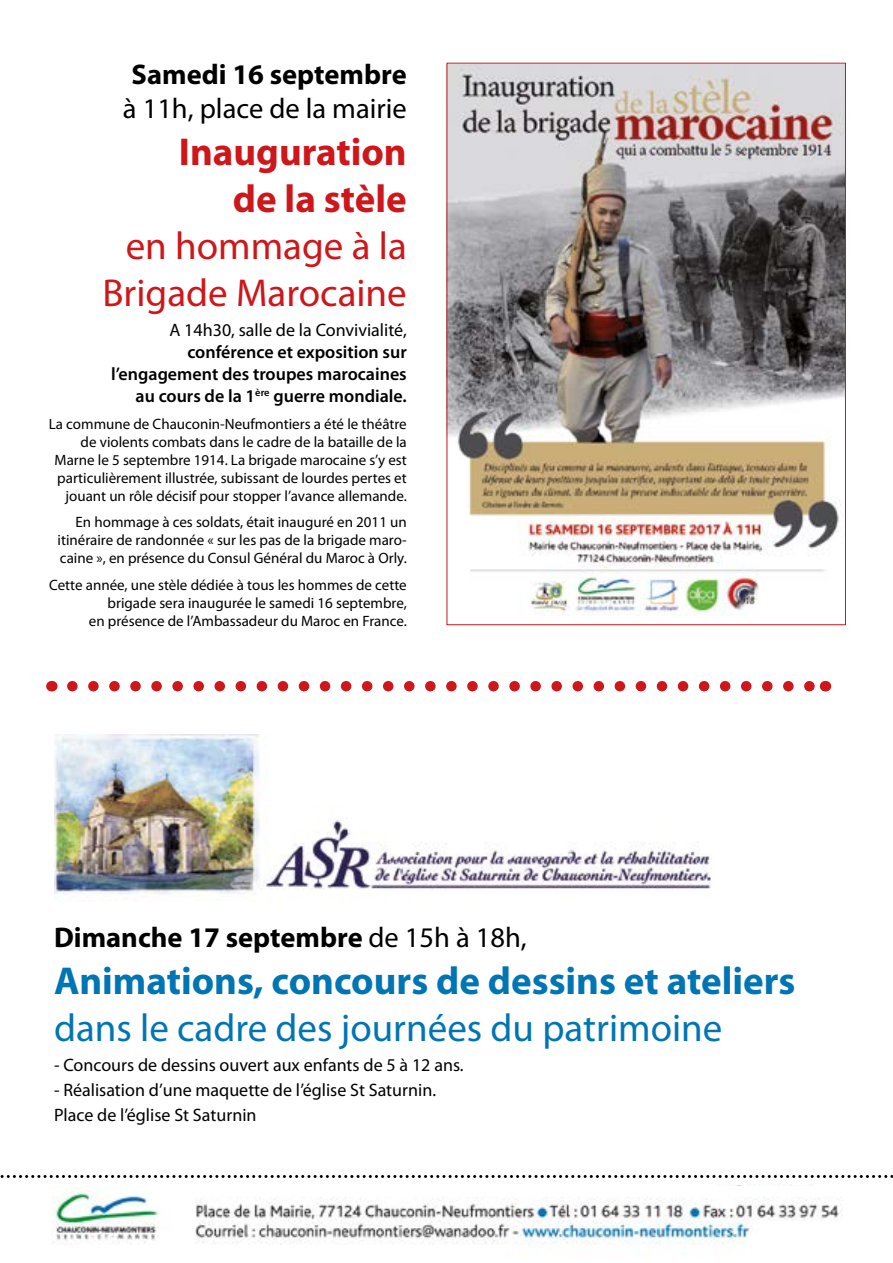
<style>
.page{position:relative;width:893px;height:1263px;background:#fff}
.page>*{position:absolute;margin:0;border:0;box-sizing:border-box;transform-origin:0 0}
.t1{font:700 39px "Myriad Pro";color:#0075b3}
.t2{font:39px "Myriad Pro";color:#0075b3}
.t3{font:39px/46.8px "Myriad Pro";color:#cd171a;text-align:center}
.t4{font:700 39px/46.8px "Myriad Pro";color:#cd171a;text-align:right}
.t5{font:700 28.5px "Myriad Pro";color:#000}
.t6{font:28.5px "Myriad Pro";color:#000}
.t7{font:18px/25px "Myriad Pro";color:#000}
.t8{font:600 18px/22px "Myriad Pro";color:#000;text-align:right}
.t9{font:15px/18px "Myriad Pro";color:#000;text-align:right}
.s1{font-weight:400}
</style>
<div class="page">
<img style="left:718px;top:1184px;width:87px;height:2px">
<svg style="left:0;top:1175px;width:893px;height:3px"></svg>
<img style="left:54px;top:735px;width:658px;height:163px">
<img style="left:53px;top:1191px;width:788px;height:54px">
<img style="left:449px;top:65px;width:395px;height:551px">
<svg style="left:72px;top:681px;width:742px;height:10px"></svg>
<h2 class="t5" style="left:132px;top:56px;width:277px">Samedi 16 septembre</h2>
<h2 class="t6" style="left:123px;top:91px;width:285px">à 11h, place de la mairie</h2>
<h1 class="t4" style="left:179px;top:127px;width:229px">Inauguration de la stèle</h1>
<h1 class="t3" style="left:102px;top:222px;width:306px">en hommage à la<br>Brigade Marocaine</h1>
<p class="t7" style="left:169px;top:317px;width:239px">A 14h30, salle de la Convivialité,</p>
<p class="t8" style="left:111px;top:341px;width:297px">conférence et exposition sur l’engagement des troupes marocaines au cours de la 1<sup>ère</sup> guerre mondiale.</p>
<p class="t9" style="left:49px;top:414px;width:359px">La commune de Chauconin-Neufmontiers a été le théâtre de violents combats dans le cadre de la bataille de la Marne le 5 septembre 1914. La brigade marocaine s’y est particulièrement illustrée, subissant de lourdes pertes et jouant un rôle décisif pour stopper l’avance allemande.</p>
<p class="t9" style="left:58px;top:513px;width:351px;text-align:justify;text-indent:18px">En hommage à ces soldats, était inauguré en 2011 un itinéraire de randonnée « sur les pas de la brigade maro&shy;caine », en présence du Consul Général du Maroc à Orly.</p>
<p class="t9" style="left:49px;top:575px;width:359px">Cette année, une stèle dédiée à tous les hommes de cette brigade sera inaugurée le samedi 16 septembre,<br>en présence de l’Ambassadeur du Maroc en France.</p>
<h2 class="t5" style="left:54px;top:919px;width:474px">Dimanche 17 septembre <span class="s1">de 15h à 18h,</span></h2>
<h1 class="t1" style="left:54px;top:956px;width:743px">Animations, concours de dessins et ateliers</h1>
<h1 class="t2" style="left:54px;top:1004px;width:670px">dans le cadre des journées du patrimoine</h1>
<p class="t7" style="left:54px;top:1052px;width:411px">- Concours de dessins ouvert aux enfants de 5 à 12 ans.</p>
<p class="t7" style="left:54px;top:1077px;width:384px">- Réalisation d’une maquette de l’église St Saturnin.<br>Place de l’église St Saturnin</p>
</div>
